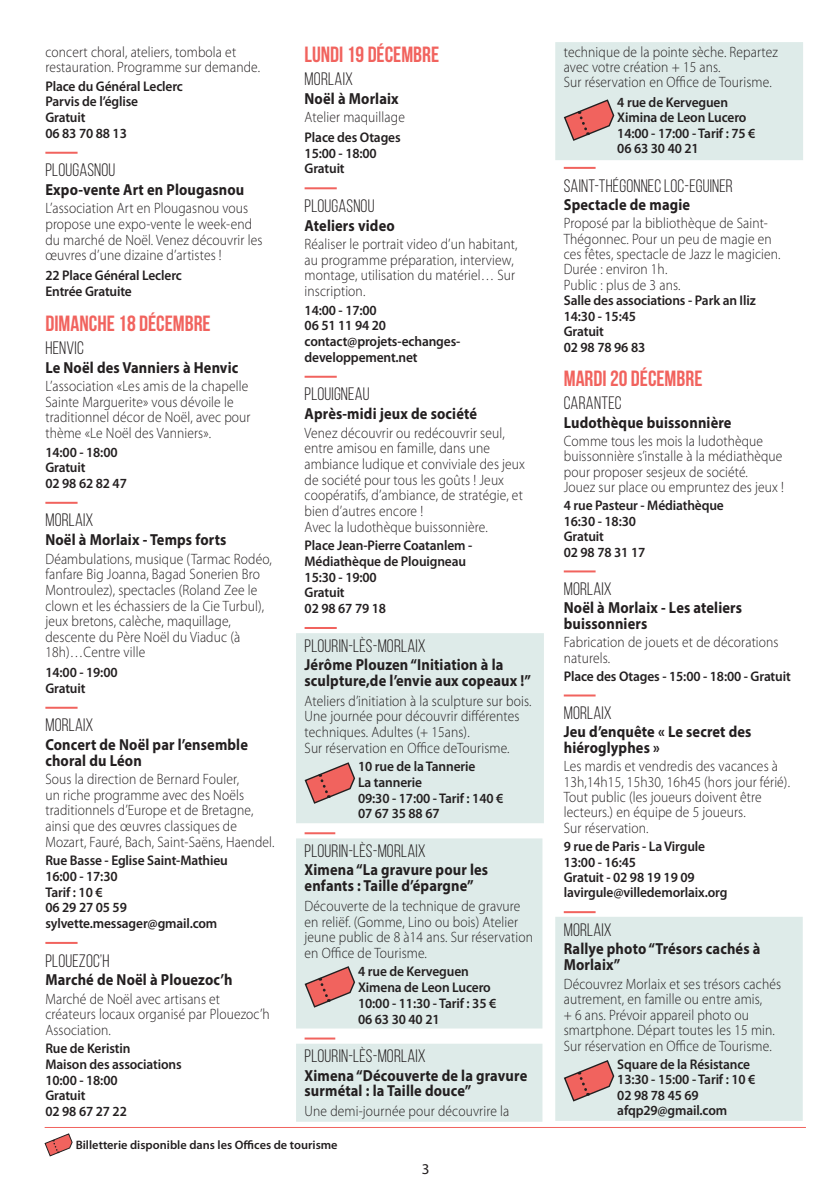
<style>
.page{position:relative;width:840px;height:1191px;background:#fff}
.page>*{position:absolute;margin:0;border:0;box-sizing:border-box;transform-origin:0 0}
.t1{font:700 22px "Bebas Neue";color:#f1635e}
.t2{font:18px "Bebas Neue";letter-spacing:.01em;color:#231f20}
.t3{font:700 16px/15.6px "Myriad Pro";letter-spacing:.01em;color:#231f20;scale:.9 1}
.t4{font:300 15px/15.6px "Myriad Pro";letter-spacing:.01em;color:#231f20;scale:.9 1}
.t5{font:15px "Myriad Pro";color:#231f20}
.t6{font:600 14px/15.6px "Myriad Pro";letter-spacing:-.01em;color:#231f20;scale:.96 1}
.t7{font:600 12.2px "Myriad Pro";color:#231f20}
</style>
<div class="page">
<svg style="left:44px;top:1133px;width:29px;height:23px"></svg>
<hr style="left:45px;top:1127px;width:760px;height:1px;background:#f1635e">
<hr style="left:45px;top:152px;width:32px;height:2px;background:#f1635e">
<hr style="left:45px;top:502px;width:32px;height:2px;background:#f1635e">
<hr style="left:45px;top:706px;width:32px;height:2px;background:#f1635e">
<hr style="left:45px;top:942px;width:32px;height:2px;background:#f1635e">
<hr style="left:304px;top:187px;width:32px;height:2px;background:#f1635e">
<hr style="left:304px;top:376px;width:32px;height:2px;background:#f1635e">
<hr style="left:304px;top:627px;width:32px;height:2px;background:#f1635e">
<div style="left:296px;top:633px;width:247px;height:190px;background:#deebe9"></div>
<hr style="left:304px;top:832px;width:31px;height:2px;background:#f1635e">
<div style="left:296px;top:838px;width:246px;height:190px;background:#deebe9"></div>
<hr style="left:304px;top:1037px;width:31px;height:2px;background:#f1635e">
<div style="left:296px;top:1043px;width:246px;height:78px;background:#deebe9"></div>
<svg style="left:304px;top:762px;width:51px;height:42px"></svg>
<svg style="left:304px;top:966px;width:51px;height:42px"></svg>
<div style="left:555px;top:42px;width:247px;height:118px;background:#deebe9"></div>
<hr style="left:563px;top:167px;width:32px;height:2px;background:#f1635e">
<hr style="left:563px;top:570px;width:32px;height:2px;background:#f1635e">
<hr style="left:563px;top:694px;width:32px;height:2px;background:#f1635e">
<hr style="left:563px;top:911px;width:32px;height:2px;background:#f1635e">
<div style="left:555px;top:916px;width:247px;height:204px;background:#deebe9"></div>
<svg style="left:563px;top:99px;width:51px;height:42px"></svg>
<svg style="left:564px;top:1060px;width:50px;height:42px"></svg>
<p class="t4" style="left:45px;top:44px;width:240px">concert choral, ateliers, tombola et restauration. Programme sur demande.</p>
<p class="t6" style="left:45px;top:78px;width:145px">Place du Général Leclerc<br>Parvis de l’église<br>Gratuit<br>06 83 70 88 13</p>
<p class="t2" style="left:45px;top:161px;width:71px">PLOUGASNOU</p>
<p class="t3" style="left:45px;top:181px;width:222px">Expo-vente Art en Plougasnou</p>
<p class="t4" style="left:45px;top:201px;width:242px">L’association Art en Plougasnou vous propose une expo-vente le week-end du marché de Noël. Venez découvrir les œuvres d’une dizaine d’artistes !</p>
<p class="t6" style="left:45px;top:268px;width:144px">22 Place Général Leclerc<br>Entrée Gratuite</p>
<h1 class="t1" style="left:45px;top:311px;width:167px">DIMANCHE 18 DÉCEMBRE</h1>
<p class="t2" style="left:45px;top:338px;width:40px">HENVIC</p>
<p class="t3" style="left:45px;top:359px;width:216px">Le Noël des Vanniers à Henvic</p>
<p class="t4" style="left:45px;top:378px;width:229px">L’association «Les amis de la chapelle Sainte Marguerite» vous dévoile le traditionnel décor de Noël, avec pour thème «Le Noël des Vanniers».</p>
<p class="t6" style="left:45px;top:444px;width:86px">14:00 - 18:00<br>Gratuit<br>02 98 62 82 47</p>
<p class="t2" style="left:45px;top:510px;width:50px">MORLAIX</p>
<p class="t3" style="left:45px;top:531px;width:202px">Noël à Morlaix - Temps forts</p>
<p class="t4" style="left:45px;top:551px;width:253px">Déambulations, musique (Tarmac Rodéo, fanfare Big Joanna, Bagad Sonerien Bro Montroulez), spectacles (Roland Zee le clown et les échassiers de la Cie Turbul), jeux bretons, calèche, maquillage, descente du Père Noël du Viaduc (à 18h)…Centre ville</p>
<p class="t6" style="left:45px;top:665px;width:77px">14:00 - 19:00<br>Gratuit</p>
<p class="t2" style="left:45px;top:715px;width:50px">MORLAIX</p>
<p class="t3" style="left:45px;top:736px;width:226px">Concert de Noël par l’ensemble choral du Léon</p>
<p class="t4" style="left:45px;top:771px;width:256px">Sous la direction de Bernard Fouler,<br>un riche programme avec des Noëls traditionnels d’Europe et de Bretagne, ainsi que des œuvres classiques de Mozart, Fauré, Bach, Saint-Saëns, Haendel.</p>
<p class="t6" style="left:45px;top:853px;width:191px">Rue Basse - Eglise Saint-Mathieu<br>16:00 - 17:30<br>Tarif : 10 €<br>06 29 27 05 59 sylvette.messager@gmail.com</p>
<p class="t2" style="left:45px;top:950px;width:66px">PLOUEZOC’H</p>
<p class="t3" style="left:45px;top:971px;width:209px">Marché de Noël à Plouezoc’h</p>
<p class="t4" style="left:45px;top:991px;width:251px">Marché de Noël avec artisans et créateurs locaux organisé par Plouezoc’h<br>Association.</p>
<p class="t6" style="left:45px;top:1041px;width:143px">Rue de Keristin<br>Maison des associations<br>10:00 - 18:00<br>Gratuit<br>02 98 67 27 22</p>
<h1 class="t1" style="left:304px;top:42px;width:136px">LUNDI 19 DÉCEMBRE</h1>
<p class="t2" style="left:304px;top:69px;width:50px">MORLAIX</p>
<p class="t3" style="left:304px;top:90px;width:106px">Noël à Morlaix</p>
<p class="t4" style="left:304px;top:110px;width:113px">Atelier maquillage</p>
<p class="t6" style="left:304px;top:130px;width:101px">Place des Otages<br>15:00 - 18:00<br>Gratuit</p>
<p class="t2" style="left:304px;top:196px;width:71px">PLOUGASNOU</p>
<p class="t3" style="left:304px;top:217px;width:102px">Ateliers video</p>
<p class="t4" style="left:304px;top:236px;width:238px">Réaliser le portrait video d’un habitant, au programme préparation, interview, montage, utilisation du matériel… Sur inscription.</p>
<p class="t6" style="left:304px;top:302px;width:164px">14:00 - 17:00<br>06 51 11 94 20 contact@projets-echanges&shy;developpement.net</p>
<p class="t2" style="left:304px;top:384px;width:66px">PLOUIGNEAU</p>
<p class="t3" style="left:304px;top:405px;width:193px">Après-midi jeux de société</p>
<p class="t4" style="left:304px;top:425px;width:246px">Venez découvrir ou redécouvrir seul, entre amisou en famille, dans une ambiance ludique et conviviale des jeux de société pour tous les goûts ! Jeux coopératifs, d’ambiance, de stratégie, et bien d’autres encore !<br>Avec la ludothèque buissonnière.</p>
<p class="t6" style="left:304px;top:538px;width:176px">Place Jean-Pierre Coatanlem -<br>Médiathèque de Plouigneau<br>15:30 - 19:00<br>Gratuit<br>02 98 67 79 18</p>
<p class="t2" style="left:304px;top:636px;width:123px">PLOURIN-LÈS-MORLAIX</p>
<p class="t3" style="left:304px;top:656px;width:253px">Jérôme Plouzen “Initiation à la sculpture,de l’envie aux copeaux !”</p>
<p class="t4" style="left:304px;top:693px;width:253px">Ateliers d’initiation à la sculpture sur bois.<br>Une journée pour découvrir différentes techniques. Adultes (+ 15ans).<br>Sur réservation en Office deTourisme.</p>
<p class="t6" style="left:358px;top:759px;width:153px">10 rue de la Tannerie<br>La tannerie<br>09:30 - 17:00 - Tarif : 140 €<br>07 67 35 88 67</p>
<p class="t2" style="left:304px;top:841px;width:123px">PLOURIN-LÈS-MORLAIX</p>
<p class="t3" style="left:304px;top:861px;width:205px">Ximena “La gravure pour les enfants : Taille d’épargne”</p>
<p class="t4" style="left:304px;top:898px;width:255px">Découverte de la technique de gravure en reliëf. (Gomme, Lino ou bois) Atelier jeune public de 8 à14 ans. Sur réservation en Office de Tourisme.</p>
<p class="t6" style="left:358px;top:964px;width:145px">4 rue de Kerveguen<br>Ximena de Leon Lucero<br>10:00 - 11:30 - Tarif : 35 €<br>06 63 30 40 21</p>
<p class="t2" style="left:304px;top:1046px;width:123px">PLOURIN-LÈS-MORLAIX</p>
<p class="t3" style="left:304px;top:1067px;width:249px">Ximena “Découverte de la gravure surmétal : la Taille douce”</p>
<p class="t4" style="left:304px;top:1103px;width:229px">Une demi-journée pour découvrire la</p>
<p class="t7" style="left:76px;top:1137px;width:263px">Billetterie disponible dans les Offices de tourisme</p>
<p class="t5" style="left:421px;top:1159px;width:9px">3</p>
<p class="t4" style="left:563px;top:44px;width:239px">technique de la pointe sèche. Repartez avec votre création + 15 ans.<br>Sur réservation en Office de Tourisme.</p>
<p class="t6" style="left:617px;top:95px;width:145px">4 rue de Kerveguen<br>Ximina de Leon Lucero<br>14:00 - 17:00 - Tarif : 75 €<br>06 63 30 40 21</p>
<p class="t2" style="left:563px;top:176px;width:170px">SAINT-THÉGONNEC LOC-EGUINER</p>
<p class="t3" style="left:563px;top:196px;width:142px">Spectacle de magie</p>
<p class="t4" style="left:563px;top:216px;width:242px">Proposé par la bibliothèque de Saint-<br>Thégonnec. Pour un peu de magie en ces fêtes, spectacle de Jazz le magicien.<br>Durée : environ 1h.<br>Public : plus de 3 ans.</p>
<p class="t6" style="left:563px;top:293px;width:201px">Salle des associations - Park an Iliz<br>14:30 - 15:45<br>Gratuit<br>02 98 78 96 83</p>
<h1 class="t1" style="left:563px;top:366px;width:140px">MARDI 20 DÉCEMBRE</h1>
<p class="t2" style="left:563px;top:393px;width:59px">CARANTEC</p>
<p class="t3" style="left:563px;top:414px;width:188px">Ludothèque buissonnière</p>
<p class="t4" style="left:563px;top:433px;width:246px">Comme tous les mois la ludothèque buissonnière s’installe à la médiathèque pour proposer sesjeux de société.<br>Jouez sur place ou empruntez des jeux !</p>
<p class="t6" style="left:563px;top:498px;width:168px">4 rue Pasteur - Médiathèque<br>16:30 - 18:30<br>Gratuit<br>02 98 78 31 17</p>
<p class="t2" style="left:563px;top:579px;width:50px">MORLAIX</p>
<p class="t3" style="left:563px;top:600px;width:199px">Noël à Morlaix - Les ateliers buissonniers</p>
<p class="t4" style="left:563px;top:634px;width:240px">Fabrication de jouets et de décorations naturels.</p>
<p class="t6" style="left:563px;top:668px;width:238px">Place des Otages - 15:00 - 18:00 - Gratuit</p>
<p class="t2" style="left:563px;top:703px;width:50px">MORLAIX</p>
<p class="t3" style="left:563px;top:724px;width:210px">Jeu d’enquête « Le secret des hiéroglyphes »</p>
<p class="t4" style="left:563px;top:758px;width:253px">Les mardis et vendredis des vacances à 13h,14h15, 15h30, 16h45 (hors jour férié).<br>Tout public (les joueurs doivent être lecteurs.) en équipe de 5 joueurs.<br>Sur réservation.</p>
<p class="t6" style="left:563px;top:839px;width:172px">9 rue de Paris - La Virgule<br>13:00 - 16:45<br>Gratuit - 02 98 19 19 09 lavirgule@villedemorlaix.org</p>
<p class="t2" style="left:563px;top:920px;width:50px">MORLAIX</p>
<p class="t3" style="left:563px;top:940px;width:220px">Rallye photo “Trésors cachés à<br>Morlaix”</p>
<p class="t4" style="left:563px;top:976px;width:243px">Découvrez Morlaix et ses trésors cachés autrement, en famille ou entre amis,<br>+ 6 ans. Prévoir appareil photo ou smartphone. Départ toutes les 15 min.<br>Sur réservation en Office de Tourisme.</p>
<p class="t6" style="left:617px;top:1056px;width:145px">Square de la Résistance<br>13:30 - 15:00 - Tarif : 10 €<br>02 98 78 45 69 afqp29@gmail.com</p>
</div>
